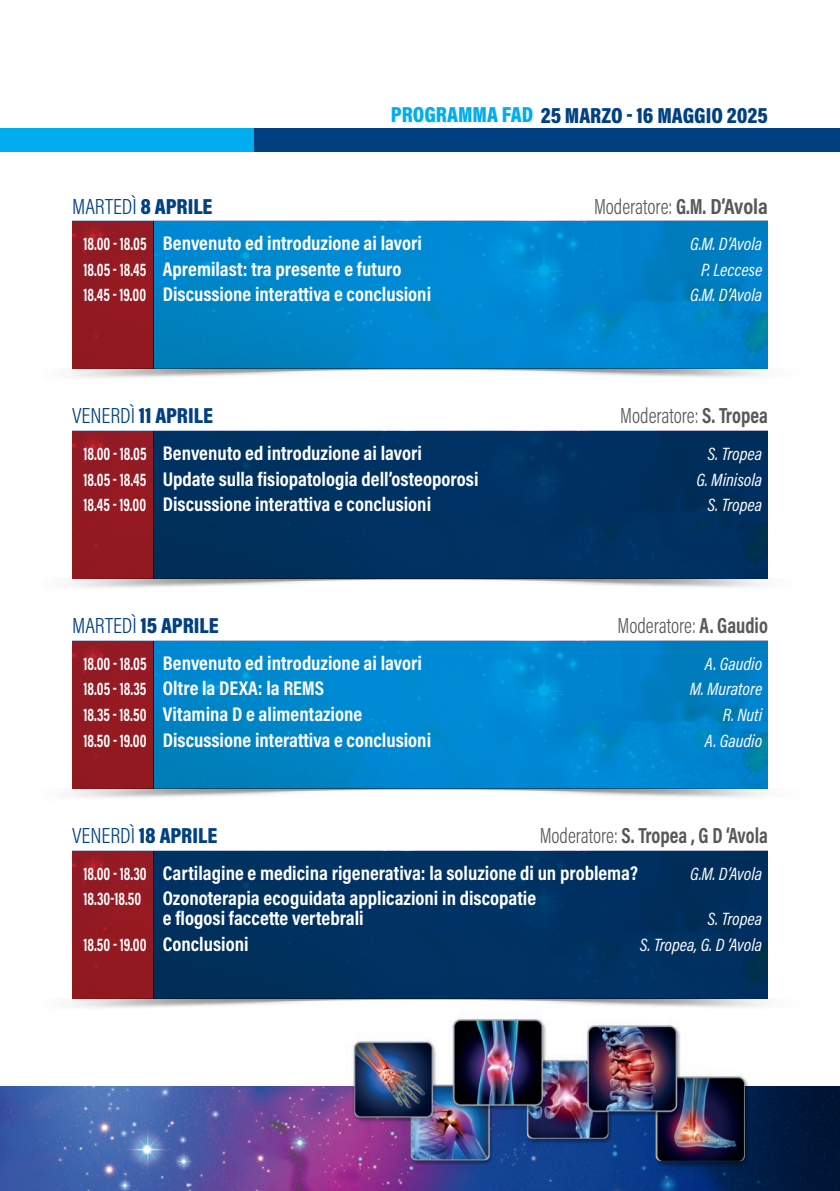
<style>
.page{position:relative;width:840px;height:1191px;background:#fff}
.page>*{position:absolute;margin:0;border:0;box-sizing:border-box;transform-origin:0 0}
.t1{font:900 22px "Acumin Pro Cond";color:#014081}
.t2{font:300 22px "Acumin Pro Cond";color:#57585a;scale:.9 1}
.t3{font:700 22px "Acumin Pro Cond";letter-spacing:-.005em;color:#57585a;scale:.9 1}
.t4{font:300 22px "Acumin Pro Cond";color:#014081}
.t5{font:700 20px/20px "Acumin Pro Cond";color:#fff}
.t6{font:italic 18px "Acumin Pro Cond";color:#fff}
.t7{font:700 18px "Acumin Pro Cond";color:#fff;scale:.8 1}
.s1{color:#00aeef}
.s2{font-weight:900}
.s3{font-weight:700}
.s4{font-size:18px}
.s5{font-weight:300}
.s6{font-size:20px}
</style>
<div class="page">
<div style="left:0;top:128px;width:839px;height:23px;background:#014081"></div>
<div style="left:0;top:128px;width:253px;height:23px;background:#00aeef"></div>
<img style="left:72px;top:368px;width:696px;height:10px">
<div style="left:72px;top:221px;width:81px;height:147px;background:#931a21"></div>
<svg style="left:153px;top:221px;width:614px;height:147px;background:#0085cb"></svg>
<img style="left:72px;top:788px;width:696px;height:10px">
<div style="left:72px;top:641px;width:81px;height:147px;background:#931a21"></div>
<svg style="left:153px;top:641px;width:614px;height:147px;background:#0085cb"></svg>
<img style="left:72px;top:578px;width:696px;height:10px">
<div style="left:72px;top:431px;width:81px;height:147px;background:#931a21"></div>
<div style="left:153px;top:431px;width:614px;height:147px;background:#003161"></div>
<img style="left:72px;top:998px;width:696px;height:10px">
<div style="left:72px;top:850px;width:81px;height:148px;background:#931a21"></div>
<div style="left:153px;top:850px;width:614px;height:148px;background:#003161"></div>
<img style="left:0;top:1086px;width:266px;height:105px">
<svg style="left:266px;top:1086px;width:573px;height:105px;background:#3b2f70"></svg>
<img style="left:345px;top:1019px;width:408px;height:157px">
<p class="t1" style="left:391px;top:101px;width:378px"><span class="s1">PROGRAMMA FAD</span> 25 MARZO - 16 MAGGIO 2025</p>
<p class="t4" style="left:72px;top:192px;width:142px">MARTEDÌ <span class="s2">8 APRILE</span></p>
<p class="t2" style="left:593px;top:192px;width:194px">Moderatore: <span class="s3">G.M. D’Avola</span></p>
<p class="t5" style="left:83px;top:232px;width:340px"><span class="s4">18.00 - 18.05</span> Benvenuto ed introduzione ai lavori</p>
<p class="t6" style="left:689px;top:232px;width:73px">G.M. D’Avola</p>
<p class="t5" style="left:83px;top:258px;width:319px"><span class="s4">18.05 - 18.45</span> Apremilast: tra presente e futuro</p>
<p class="t6" style="left:700px;top:258px;width:62px">P. Leccese</p>
<p class="t5" style="left:83px;top:284px;width:349px"><span class="s4">18.45 - 19.00</span> Discussione interattiva e conclusioni</p>
<p class="t6" style="left:689px;top:283px;width:73px">G.M. D’Avola</p>
<p class="t1" style="left:72px;top:401px;width:142px"><span class="s5">VENERDÌ</span> 11 APRILE</p>
<p class="t2" style="left:620px;top:402px;width:165px">Moderatore: <span class="s3">S. Tropea</span></p>
<p class="t5" style="left:83px;top:442px;width:340px"><span class="s4">18.00 - 18.05</span> Benvenuto ed introduzione ai lavori</p>
<p class="t6" style="left:707px;top:442px;width:56px">S. Tropea</p>
<p class="t5" style="left:83px;top:468px;width:396px"><span class="s4">18.05 - 18.45</span> Update sulla fisiopatologia dell’osteoporosi</p>
<p class="t6" style="left:696px;top:467px;width:67px">G. Minisola</p>
<p class="t5" style="left:83px;top:494px;width:349px"><span class="s4">18.45 - 19.00</span> Discussione interattiva e conclusioni</p>
<p class="t6" style="left:707px;top:493px;width:56px">S. Tropea</p>
<p class="t1" style="left:72px;top:611px;width:148px"><span class="s5">MARTEDÌ</span> 15 APRILE</p>
<p class="t2" style="left:617px;top:612px;width:168px">Moderatore: <span class="s3">A. Gaudio</span></p>
<p class="t5" style="left:83px;top:652px;width:340px"><span class="s4">18.00 - 18.05</span> Benvenuto ed introduzione ai lavori</p>
<p class="t6" style="left:704px;top:652px;width:59px">A. Gaudio</p>
<p class="t5" style="left:83px;top:678px;width:242px"><span class="s4">18.05 - 18.35</span> Oltre la DEXA: la REMS</p>
<p class="t6" style="left:689px;top:677px;width:74px">M. Muratore</p>
<p class="t5" style="left:83px;top:703px;width:280px"><span class="s4">18.35 - 18.50</span> Vitamina D e alimentazione</p>
<p class="t6" style="left:722px;top:703px;width:41px">R. Nuti</p>
<p class="t5" style="left:83px;top:729px;width:349px"><span class="s4">18.50 - 19.00</span> Discussione interattiva e conclusioni</p>
<p class="t6" style="left:704px;top:729px;width:59px">A. Gaudio</p>
<p class="t1" style="left:72px;top:821px;width:147px"><span class="s5">VENERDÌ</span> 18 APRILE</p>
<p class="t3" style="left:539px;top:821px;width:255px"><span class="s5">Moderatore:</span> S. Tropea , G D ‘Avola</p>
<p class="t5" style="left:83px;top:862px;width:556px"><span class="s4">18.00 - 18.30</span> Cartilagine e medicina rigenerativa: la soluzione di un problema?</p>
<p class="t6" style="left:689px;top:862px;width:73px">G.M. D’Avola</p>
<p class="t5" style="left:163px;top:888px;width:374px;text-indent:-79px"><span class="s4">18.30-18.50</span> Ozonoterapia ecoguidata applicazioni in discopatie e flogosi faccette vertebrali</p>
<p class="t6" style="left:707px;top:907px;width:56px">S. Tropea</p>
<p class="t7" style="left:83px;top:933px;width:208px">18.50 - 19.00 <span class="s6">Conclusioni</span></p>
<p class="t6" style="left:639px;top:933px;width:124px">S. Tropea, G. D ‘Avola</p>
</div>
